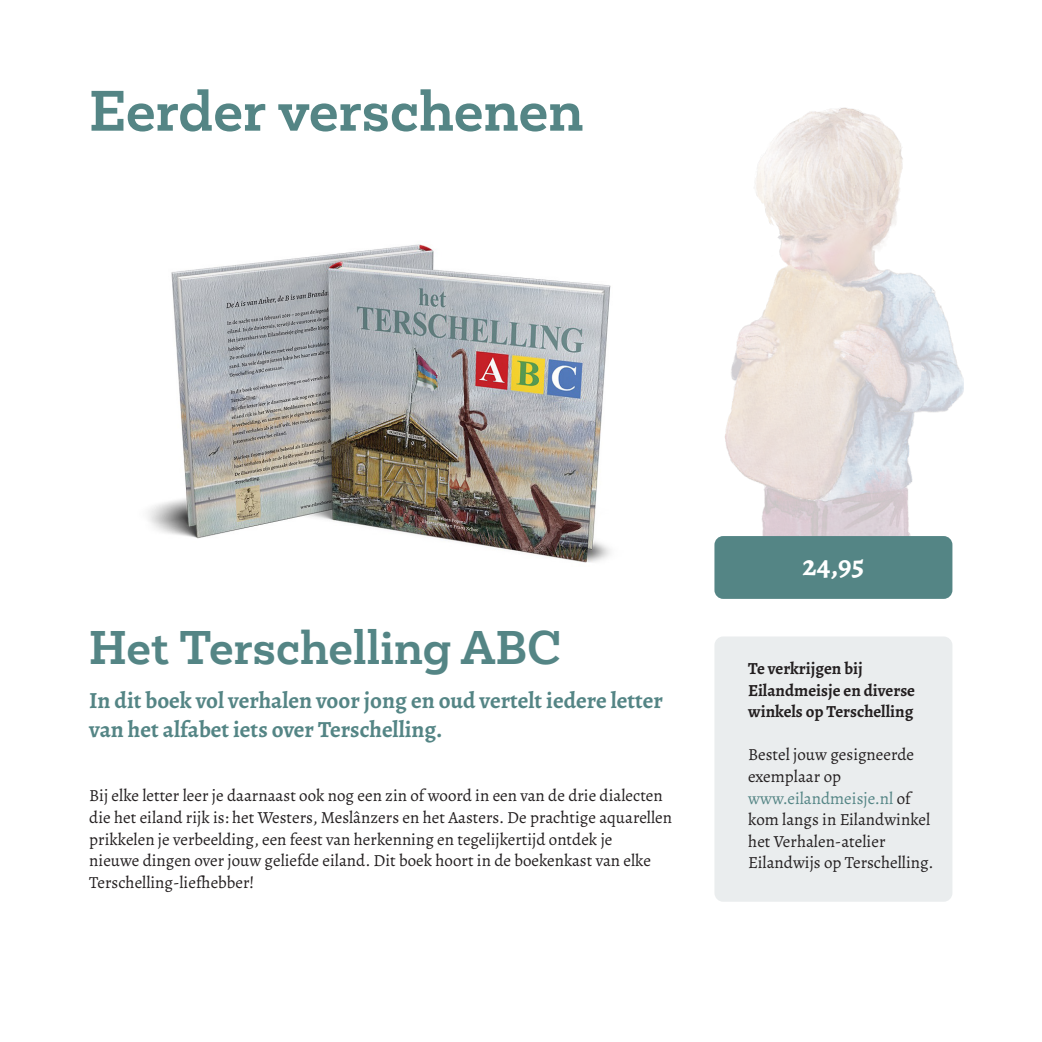
<style>
.page{position:relative;width:1042px;height:1042px;background:#fff}
.page>*{position:absolute;margin:0;border:0;box-sizing:border-box;transform-origin:0 0}
.t1{font:700 52.32px "Mokoko";color:#548585}
.t2{font:700 43.05px "Mokoko";color:#548585}
.Bodytekst{font:700 29.22px "Alegreya";color:#fff}
.Bodytekst-2{font:700 23.1px/29.2px "Alegreya";color:#548585}
.Bodytekst-3{font:16.97px/21.5px "Alegreya";color:#231f20}
.Bodytekst-4{font:700 16.97px/21.5px "Alegreya";color:#231f20}
.s1{color:#548585}
</style>
<div class="page">
<img style="left:725px;top:107px;width:238px;height:429px">
<img style="left:148px;top:244px;width:463px;height:319px">
<div style="left:714px;top:636px;width:238px;height:266px;background:#eaedee;border-radius:9px"></div>
<div style="left:714px;top:536px;width:238px;height:63px;background:#548585;border-radius:9px"></div>
<p class="t1" style="left:89px;top:76px;width:496px">Eerder verschenen</p>
<p class="t2" style="left:89px;top:619px;width:473px">Het Terschelling ABC</p>
<p class="Bodytekst-2" style="left:89px;top:685px;width:575px">In dit boek vol verhalen voor jong en oud vertelt iedere letter van het alfabet iets over Terschelling.</p>
<p class="Bodytekst-3" style="left:89px;top:785px;width:584px">Bij elke letter leer je daarnaast ook nog een zin of woord in een van de drie dialecten die het eiland rijk is: het Westers, Meslânzers en het Aasters. De prachtige aquarellen prikkelen je verbeelding, een feest van herkenning en tegelijkertijd ontdek je<br>nieuwe dingen over jouw geliefde eiland. Dit boek hoort in de boekenkast van elke Terschelling-liefhebber!</p>
<p class="Bodytekst" style="left:802px;top:545px;width:63px">24,95</p>
<p class="Bodytekst-4" style="left:748px;top:657px;width:168px">Te verkrijgen bij<br>Eilandmeisje en diverse winkels op Terschelling</p>
<p class="Bodytekst-3" style="left:748px;top:744px;width:187px">Bestel jouw gesigneerde exemplaar op <span class="s1">www.eilandmeisje.nl</span> of kom langs in Eilandwinkel het Verhalen-atelier<br>Eilandwijs op Terschelling.</p>
</div>
